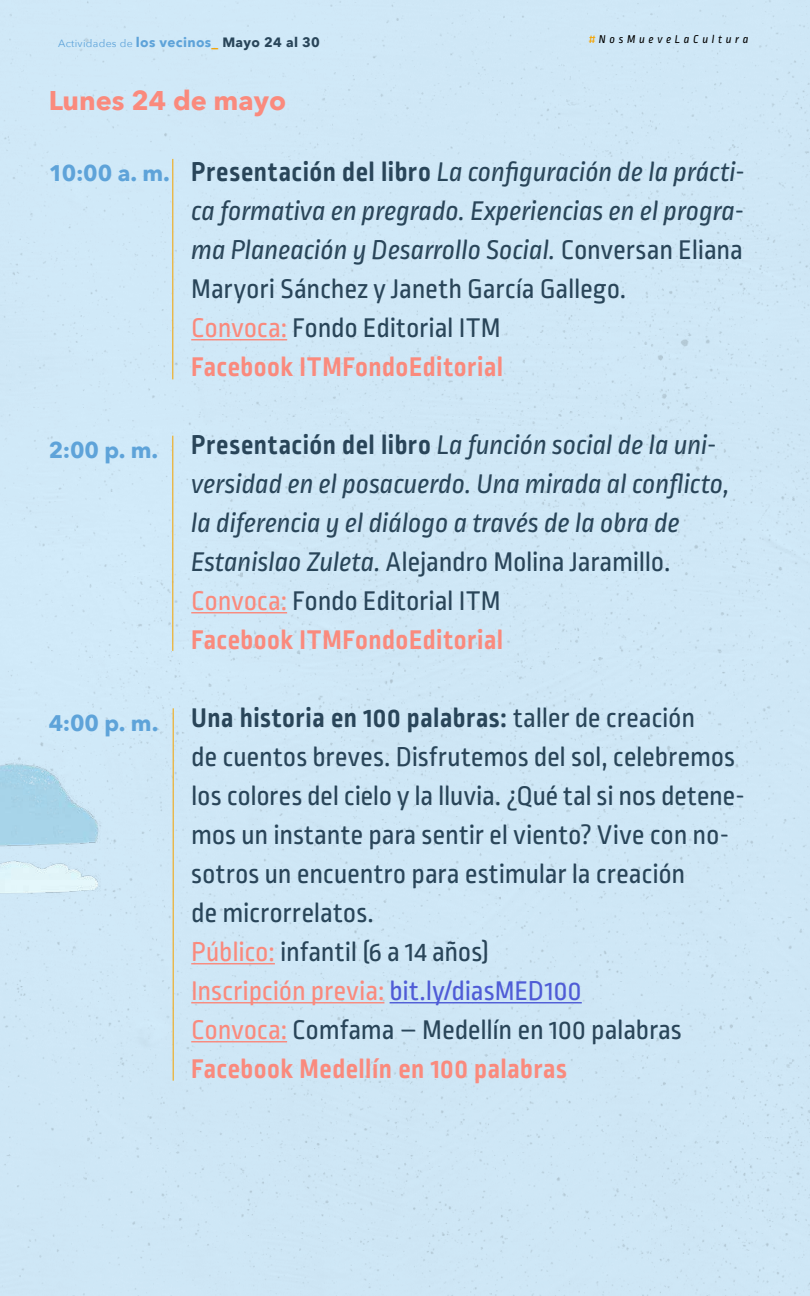
<style>
.page{position:relative;width:810px;height:1296px;background:#cfe7f6}
.page>*{position:absolute;margin:0;border:0;box-sizing:border-box;transform-origin:0 0}
.t1{font:italic 28.5px/39px "Ropa Mix Pro";letter-spacing:-.005em;color:#294559}
.t2{font:28.5px/39px "Ropa Mix Pro";letter-spacing:-.005em;color:#294559}
.t3{font:700 27px "Avenir Next";color:#fa8a7d}
.t4{font:700 22.5px "Avenir Next";color:#5ea3d9}
.t5{font:italic 12px "Ropa Mix Pro";letter-spacing:.3em;color:#000}
.t6{font:10.5px "Avenir Next";letter-spacing:.025em;color:#5ea3d9}
.s1{font-weight:700;font-size:13.5px}
.s2{font-weight:700;font-size:13.5px;color:#f5a300}
.s3{font-weight:700;font-size:13.5px;color:#294559}
.s4{color:#f5a300}
.s5{font-weight:700;font-style:normal}
.s6{font-style:normal}
.s7{font-style:normal;color:#fa8a7d}
.s8{font-weight:700;font-style:normal;color:#fa8a7d}
.s9{font-weight:700}
.s10{color:#fa8a7d}
.s11{color:#4f5cd6}
.s12{font-weight:700;color:#fa8a7d}
</style>
<div class="page">
<hr style="left:191px;top:339px;width:96px;height:1px;background:#fa8a7d">
<hr style="left:191px;top:612px;width:96px;height:1px;background:#fa8a7d">
<hr style="left:191px;top:963px;width:84px;height:1px;background:#fa8a7d">
<hr style="left:191px;top:1002px;width:193px;height:1px;background:#fa8a7d">
<hr style="left:390px;top:1002px;width:192px;height:1px;background:#4f5cd6">
<hr style="left:191px;top:1041px;width:96px;height:1px;background:#fa8a7d">
<hr style="left:172px;top:159px;width:1px;height:220px;background:#f5a300">
<hr style="left:172px;top:436px;width:1px;height:215px;background:#f5a300">
<hr style="left:173px;top:708px;width:1px;height:373px;background:#f5a300">
<img style="left:0;top:735px;width:119px;height:213px">
<p class="t6" style="left:58px;top:34px;width:263px">Actividades de <span class="s1">los vecinos</span><span class="s2">_</span> <span class="s3">Mayo 24 al 30</span></p>
<p class="t3" style="left:49px;top:77px;width:239px">Lunes 24 de mayo</p>
<p class="t5" style="left:589px;top:32px;width:161px"><span class="s4">#</span>NosMueveLaCultura</p>
<p class="t4" style="left:49px;top:154px;width:123px">10:00 a. m.</p>
<p class="t4" style="left:49px;top:431px;width:111px">2:00 p. m.</p>
<p class="t4" style="left:49px;top:703px;width:111px">4:00 p. m.</p>
<p class="t1" style="left:191px;top:154px;width:555px"><span class="s5">Presentación del libro</span> La configuración de la prácti&shy;ca formativa en pregrado. Experiencias en el progra&shy;ma Planeación y Desarrollo Social. <span class="s6">Conversan Eliana Maryori Sánchez y Janeth García Gallego.<br></span><span class="s7">Convoca:</span> <span class="s6">Fondo Editorial ITM<br></span><span class="s8">Facebook ITMFondoEditorial</span></p>
<p class="t1" style="left:191px;top:427px;width:540px"><span class="s5">Presentación del libro</span> La función social de la uni&shy;versidad en el posacuerdo. Una mirada al conflicto, la diferencia y el diálogo a través de la obra de Estanislao Zuleta. <span class="s6">Alejandro Molina Jaramillo.<br></span><span class="s7">Convoca:</span> <span class="s6">Fondo Editorial ITM<br></span><span class="s8">Facebook ITMFondoEditorial</span></p>
<p class="t2" style="left:191px;top:700px;width:555px"><span class="s9">Una historia en 100 palabras:</span> taller de creación<br>de cuentos breves. Disfrutemos del sol, celebremos los colores del cielo y la lluvia. ¿Qué tal si nos detene&shy;mos un instante para sentir el viento? Vive con no&shy;sotros un encuentro para estimular la creación<br>de microrrelatos.<br><span class="s10">Público:</span> infantil (6 a 14 años)<br><span class="s10">Inscripción previa:</span> <span class="s11">bit.ly/diasMED100<br></span><span class="s10">Convoca:</span> Comfama – Medellín en 100 palabras <span class="s12">Facebook Medellín en 100 palabras</span></p>
</div>
